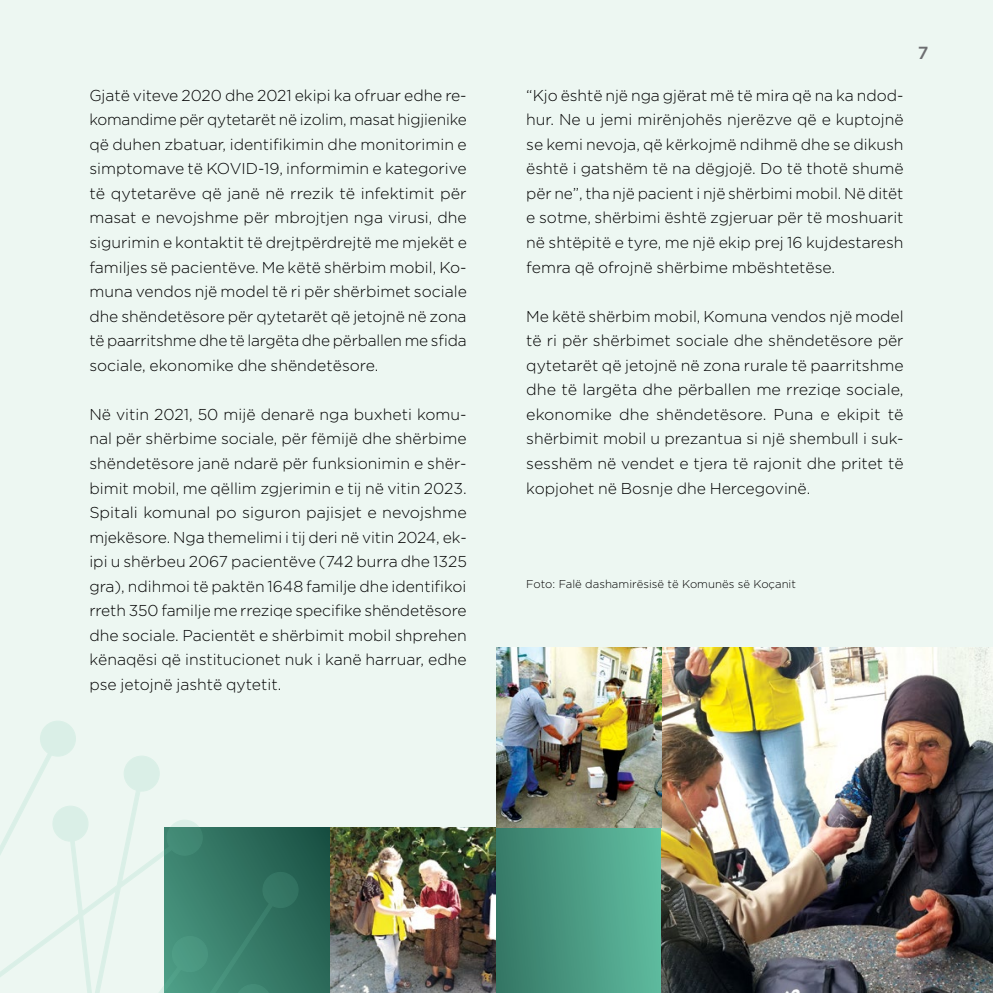
<style>
.page{position:relative;width:993px;height:993px;background:#fff}
.page>*{position:absolute;margin:0;border:0;box-sizing:border-box;transform-origin:0 0}
.t1{font:500 17.5px "Gotham Pro";color:#6d6e71}
.t2{font:300 15.75px/24.5px "Gotham Pro";color:#000;text-align:justify}
.t3{font:300 11.38px "Gotham Pro";color:#000}
</style>
<div class="page">
<div style="left:0;top:0;width:992px;height:992px;background:#edf7f2"></div>
<div style="left:496px;top:827px;width:165px;height:165px;background:linear-gradient(to right,#367966,#60bea1)"></div>
<svg style="left:0;top:742px;width:330px;height:250px"></svg>
<div style="left:40px;top:720px;width:36px;height:36px;background:#daefe7;border:1px solid #74c8ad;border-radius:50%"></div>
<div style="left:123px;top:755px;width:37px;height:36px;background:#daefe7;border:1px solid #74c8ad;border-radius:50%"></div>
<div style="left:52px;top:805px;width:37px;height:36px;background:#daefe7;border:1px solid #74c8ad;border-radius:50%"></div>
<svg style="left:166px;top:819px;width:37px;height:36px"></svg>
<div style="left:262px;top:871px;width:36px;height:36px;background:#357664;border:1px solid #74c8ad;border-radius:50%"></div>
<div style="left:172px;top:935px;width:36px;height:36px;background:#4b9881;border:1px solid #74c8ad;border-radius:50%"></div>
<svg style="left:235px;top:983px;width:36px;height:9px"></svg>
<img style="left:661px;top:647px;width:331px;height:345px">
<img style="left:330px;top:827px;width:166px;height:165px">
<img style="left:496px;top:647px;width:165px;height:180px">
<p class="t2" style="left:89px;top:83px;width:379px">Gjatë viteve 2020 dhe 2021 ekipi ka ofruar edhe re&shy;komandime për qytetarët në izolim, masat higjienike që duhen zbatuar, identifikimin dhe monitorimin e simptomave të KOVID-19, informimin e kategorive të qytetarëve që janë në rrezik të infektimit për masat e nevojshme për mbrojtjen nga virusi, dhe sigurimin e kontaktit të drejtpërdrejtë me mjekët e familjes së pacientëve. Me këtë shërbim mobil, Ko&shy;muna vendos një model të ri për shërbimet sociale dhe shëndetësore për qytetarët që jetojnë në zona të paarritshme dhe të largëta dhe përballen me sfida sociale, ekonomike dhe shëndetësore.</p>
<p class="t2" style="left:89px;top:402px;width:379px">Në vitin 2021, 50 mijë denarë nga buxheti komu&shy;nal për shërbime sociale, për fëmijë dhe shërbime shëndetësore janë ndarë për funksionimin e shër&shy;bimit mobil, me qëllim zgjerimin e tij në vitin 2023.<br>Spitali komunal po siguron pajisjet e nevojshme mjekësore. Nga themelimi i tij deri në vitin 2024, ek&shy;ipi u shërbeu 2067 pacientëve (742 burra dhe 1325 gra), ndihmoi të paktën 1648 familje dhe identifikoi rreth 350 familje me rreziqe specifike shëndetësore dhe sociale. Pacientët e shërbimit mobil shprehen kënaqësi që institucionet nuk i kanë harruar, edhe pse jetojnë jashtë qytetit.</p>
<p class="t2" style="left:526px;top:83px;width:379px">“Kjo është një nga gjërat më të mira që na ka ndod&shy;hur. Ne u jemi mirënjohës njerëzve që e kuptojnë se kemi nevoja, që kërkojmë ndihmë dhe se dikush është i gatshëm të na dëgjojë. Do të thotë shumë për ne”, tha një pacient i një shërbimi mobil. Në ditët e sotme, shërbimi është zgjeruar për të moshuarit në shtëpitë e tyre, me një ekip prej 16 kujdestaresh femra që ofrojnë shërbime mbështetëse.</p>
<p class="t2" style="left:526px;top:304px;width:379px">Me këtë shërbim mobil, Komuna vendos një model të ri për shërbimet sociale dhe shëndetësore për qytetarët që jetojnë në zona rurale të paarritshme dhe të largëta dhe përballen me rreziqe sociale, ekonomike dhe shëndetësore. Puna e ekipit të shërbimit mobil u prezantua si një shembull i suk&shy;sesshëm në vendet e tjera të rajonit dhe pritet të kopjohet në Bosnje dhe Hercegovinë.</p>
<p class="t1" style="left:917px;top:42px;width:12px">7</p>
<p class="t3" style="left:526px;top:577px;width:271px">Foto: Falë dashamirësisë të Komunës së Koçanit</p>
</div>
